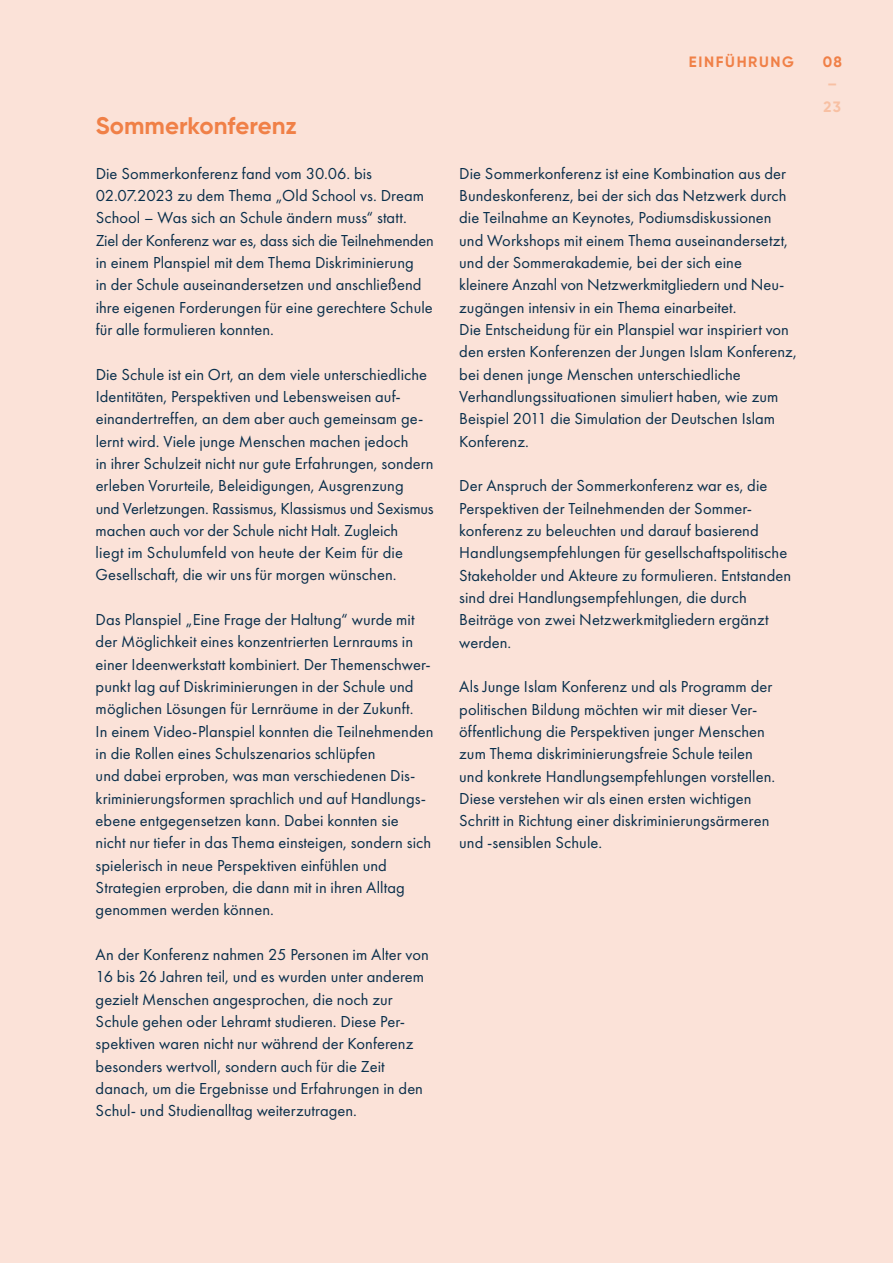
<style>
.page{position:relative;width:893px;height:1263px;background:#fbe2d8}
.page>*{position:absolute;margin:0;border:0;box-sizing:border-box;transform-origin:0 0}
.t1{font:700 24px "Gilroy";color:#f08047}
.t2{font:16.5px/22.4px "Futura PT";letter-spacing:.005em;color:#082e4b}
.t3{font:700 15px "Gilroy";letter-spacing:.11em;color:#f08047}
.t4{font:700 15px/22.4px "Gilroy";color:#f8c0a3}
</style>
<div class="page">
<h1 class="t1" style="left:96px;top:111px;width:203px">Sommerkonferenz</h1>
<p class="t2" style="left:96px;top:162px;width:340px">Die Sommerkonferenz fand vom 30.06. bis 02.07.2023 zu dem Thema „Old School vs. Dream School – Was sich an Schule ändern muss“ statt.<br>Ziel der Konferenz war es, dass sich die Teilnehmenden in einem Planspiel mit dem Thema Diskriminierung<br>in der Schule auseinandersetzen und anschließend ihre eigenen Forderungen für eine gerechtere Schule für alle formulieren konnten.</p>
<p class="t2" style="left:96px;top:363px;width:340px">Die Schule ist ein Ort, an dem viele unterschiedliche Identitäten, Perspektiven und Lebensweisen auf&shy;einandertreffen, an dem aber auch gemeinsam ge&shy;lernt wird. Viele junge Menschen machen jedoch<br>in ihrer Schulzeit nicht nur gute Erfahrungen, sondern erleben Vorurteile, Beleidigungen, Ausgrenzung<br>und Verletzungen. Rassismus, Klassismus und Sexismus machen auch vor der Schule nicht Halt. Zugleich<br>liegt im Schulumfeld von heute der Keim für die Gesellschaft, die wir uns für morgen wünschen.</p>
<p class="t2" style="left:96px;top:608px;width:339px">Das Planspiel „Eine Frage der Haltung“ wurde mit der Möglichkeit eines konzentrierten Lernraums in einer Ideenwerkstatt kombiniert. Der Themenschwer&shy;punkt lag auf Diskriminierungen in der Schule und möglichen Lösungen für Lernräume in der Zukunft.<br>In einem Video-Planspiel konnten die Teilnehmenden in die Rollen eines Schulszenarios schlüpfen<br>und dabei erproben, was man verschiedenen Dis-- kriminierungsformen sprachlich und auf Handlungs&shy;ebene entgegensetzen kann. Dabei konnten sie<br>nicht nur tiefer in das Thema einsteigen, sondern sich spielerisch in neue Perspektiven einfühlen und Strategien erproben, die dann mit in ihren Alltag genommen werden können.</p>
<p class="t2" style="left:96px;top:943px;width:335px">An der Konferenz nahmen 25 Personen im Alter von 16 bis 26 Jahren teil, und es wurden unter anderem gezielt Menschen angesprochen, die noch zur Schule gehen oder Lehramt studieren. Diese Per&shy;spektiven waren nicht nur während der Konferenz besonders wertvoll, sondern auch für die Zeit danach, um die Ergebnisse und Erfahrungen in den Schul- und Studienalltag weiterzutragen.</p>
<p class="t3" style="left:689px;top:52px;width:107px">EINFÜHRUNG</p>
<p class="t2" style="left:459px;top:162px;width:339px">Die Sommerkonferenz ist eine Kombination aus der Bundeskonferenz, bei der sich das Netzwerk durch die Teilnahme an Keynotes, Podiumsdiskussionen und Workshops mit einem Thema auseinandersetzt, und der Sommerakademie, bei der sich eine<br>kleinere Anzahl von Netzwerkmitgliedern und Neu-- zugängen intensiv in ein Thema einarbeitet.<br>Die Entscheidung für ein Planspiel war inspiriert von den ersten Konferenzen der Jungen Islam Konferenz, bei denen junge Menschen unterschiedliche Verhandlungssituationen simuliert haben, wie zum Beispiel 2011 die Simulation der Deutschen Islam Konferenz.</p>
<p class="t2" style="left:459px;top:474px;width:334px">Der Anspruch der Sommerkonferenz war es, die Perspektiven der Teilnehmenden der Sommer&shy;konferenz zu beleuchten und darauf basierend Handlungsempfehlungen für gesellschaftspolitische Stakeholder und Akteure zu formulieren. Entstanden sind drei Handlungsempfehlungen, die durch Beiträge von zwei Netzwerkmitgliedern ergänzt werden.</p>
<p class="t2" style="left:459px;top:675px;width:318px">Als Junge Islam Konferenz und als Programm der politischen Bildung möchten wir mit dieser Ver&shy;öffentlichung die Perspektiven junger Menschen zum Thema diskriminierungsfreie Schule teilen und konkrete Handlungsempfehlungen vorstellen.<br>Diese verstehen wir als einen ersten wichtigen Schritt in Richtung einer diskriminierungsärmeren und --sensiblen Schule.</p>
<p class="t3" style="left:823px;top:52px;width:21px">08</p>
<p class="t4" style="left:824px;top:73px;width:19px">–<br>23</p>
</div>
